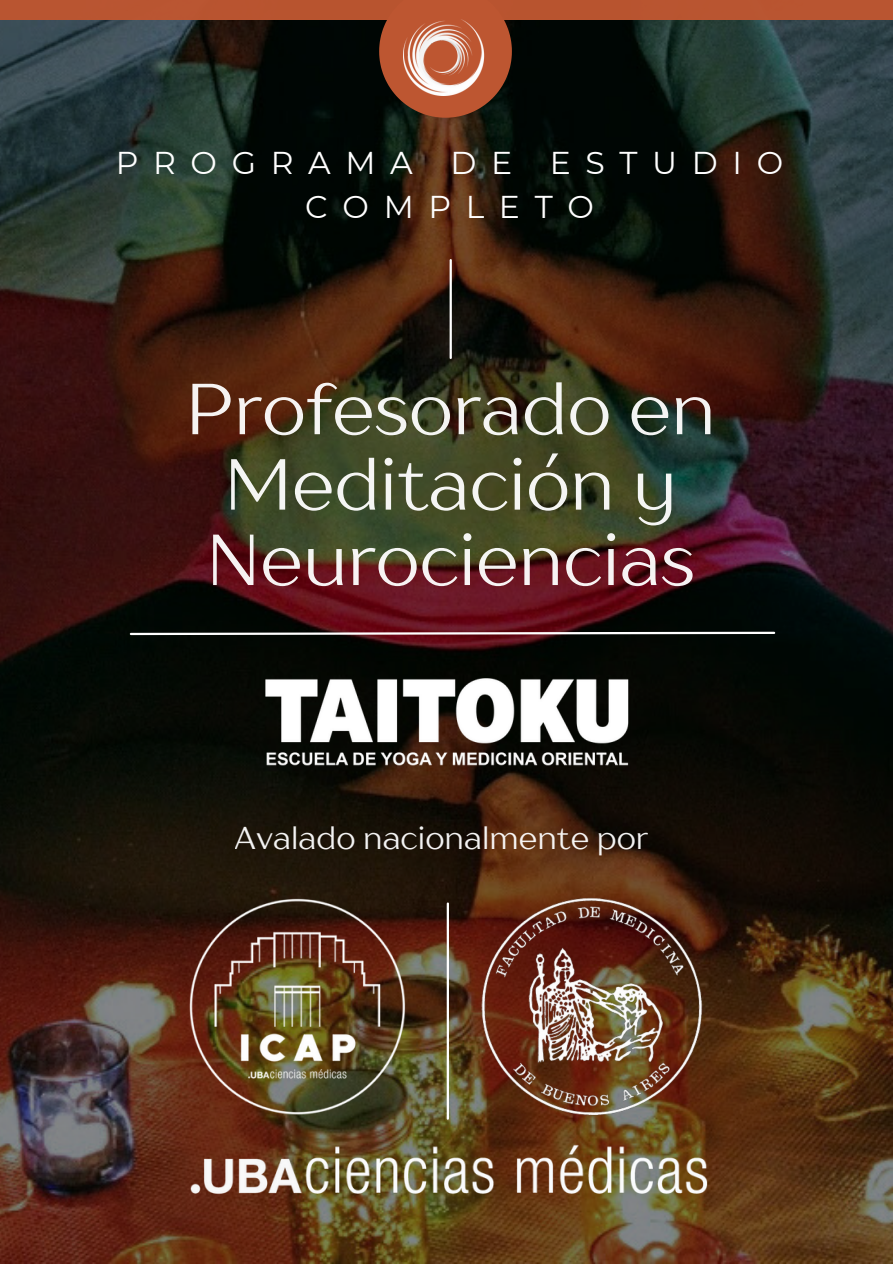
<style>
.page{position:relative;width:893px;height:1264px;background:#fff}
.page>*{position:absolute;margin:0;border:0;box-sizing:border-box;transform-origin:0 0}
.t1{font:72px/75.3px "TT Drugs";color:#fff}
.t2{font:31.5px/43.8px "Montserrat";letter-spacing:.465em;color:#fff;text-align:center}
.t3{font:31.5px "TT Drugs";color:#fff}
</style>
<div class="page">
<img style="left:0;top:19px;width:892px;height:1244px">
<div style="left:0;top:0;width:892px;height:19px;background:#bd5631"></div>
<svg style="left:379px;top:19px;width:133px;height:99px;background:#844025"></svg>
<img style="left:404px;top:19px;width:84px;height:77px">
<hr style="left:446px;top:903px;width:3px;height:215px;background:#fff">
<img style="left:181px;top:1125px;width:530px;height:91px">
<img style="left:472px;top:886px;width:239px;height:239px">
<img style="left:181px;top:887px;width:232px;height:232px">
<svg style="left:129px;top:630px;width:647px;height:6px"></svg>
<img style="left:262px;top:674px;width:381px;height:100px">
<hr style="left:449px;top:260px;width:3px;height:98px;background:#fff">
<p class="t2" style="left:116px;top:141px;width:668px">PROGRAMA DE ESTUDIO<br>COMPLETO</p>
<p class="t1" style="left:185px;top:370px;width:531px">Profesorado en<br>Meditación y<br>Neurociencias</p>
<p class="t3" style="left:235px;top:818px;width:415px">Avalado nacionalmente por</p>
</div>
